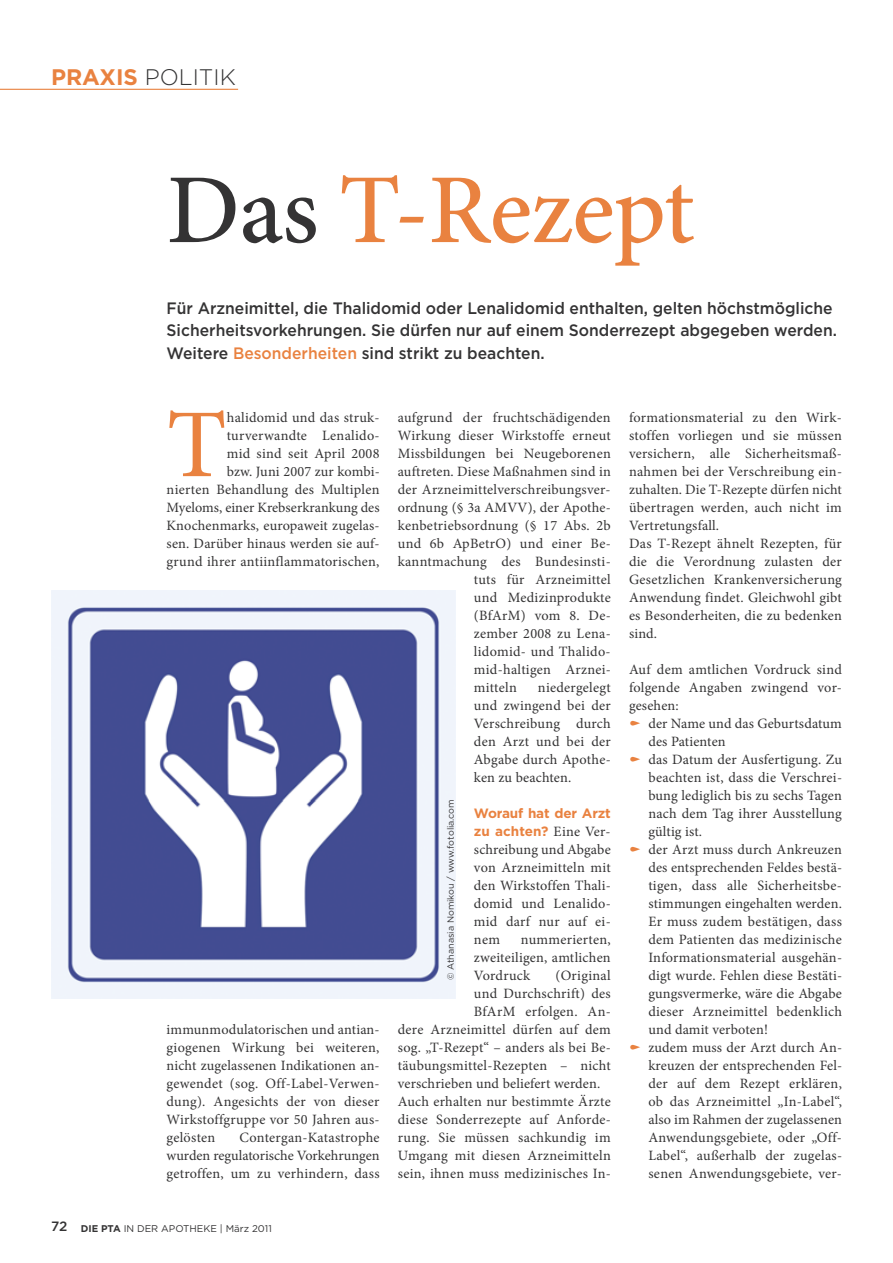
<style>
.page{position:relative;width:893px;height:1263px;background:#fff}
.page>*{position:absolute;margin:0;border:0;box-sizing:border-box;transform-origin:0 0}
.t1{font:500 99px "Minion Pro";letter-spacing:-.01em;color:#e98240}
.t2{font:97.35px "Minion Pro";color:#e98240}
.t3{font:300 22.5px "Gotham";color:#343334}
.t4{font:500 16.5px/22.5px "Gotham";color:#343334;scale:.95 1}
.t5{font:14.25px/18px "Minion Pro";letter-spacing:.015em;color:#343334;text-align:justify}
.t6{font:700 13.5px/18px "Gotham";letter-spacing:-.01em;color:#e98240}
.t7{font:9.75px "Gotham";color:#343334}
.t8{font:9px "Gotham";color:#343334}
.s1{font-weight:700;color:#e98240}
.s2{color:#343334}
.s3{color:#e98240}
.s4{font-weight:500;font-size:13.5px}
.s5{font-weight:700}
.s6{font-family:"Minion Pro";font-weight:400;font-size:14.25px;color:#343334}
</style>
<div class="page">
<hr style="left:0;top:89px;width:238px;height:1px;background:#e98240">
<img style="left:51px;top:590px;width:405px;height:408px">
<h3 class="t3" style="left:51px;top:68px;width:186px"><span class="s1">PRAXIS</span> POLITIK</h3>
<h1 class="t1" style="left:167px;top:150px;width:530px"><span class="s2">Das</span> T-Rezept</h1>
<p class="t4" style="left:167px;top:298px;width:707px">Für Arzneimittel, die Thalidomid oder Lenalidomid enthalten, gelten höchstmögliche<br>Sicherheitsvorkehrungen. Sie dürfen nur auf einem Sonderrezept abgegeben werden.<br>Weitere <span class="s3">Besonderheiten</span> sind strikt zu beachten.</p>
<h2 class="t2" style="left:167px;top:407px;width:62px">T</h2>
<p class="t5" style="left:167px;top:410px;width:215px;text-align:right">halidomid und das struk&shy;turverwandte Lenalido-<br>mid sind seit April 2008<br>bzw. Juni 2007 zur kombi-<br>nierten Behandlung des Multiplen<br>Myeloms, einer Krebserkrankung des<br>Knochenmarks, europaweit zugelas&shy;sen. Darüber hinaus werden sie auf&shy;grund ihrer antiinflammatorischen,</p>
<p class="t5" style="left:167px;top:1022px;width:215px">immunmodulatorischen und antian&shy;giogenen Wirkung bei weiteren, nicht zugelassenen Indikationen an&shy;gewendet (sog. Off-Label-Verwen&shy;dung). Angesichts der von dieser Wirkstoffgruppe vor 50 Jahren aus&shy;gelösten</p>
<p class="t5" style="left:167px;top:1130px;width:214px;text-indent:73px">Contergan-Katastrophe wurden regulatorische Vorkehrungen getroffen, um zu verhindern, dass</p>
<p class="t7" style="left:51px;top:1225px;width:222px"><span class="s4">72</span> <span class="s5">DIE PTA</span> IN DER APOTHEKE | März 2011</p>
<p class="t5" style="left:398px;top:410px;width:214px">aufgrund der fruchtschädigenden</p>
<p class="t5" style="left:398px;top:428px;width:214px">Wirkung dieser Wirkstoffe erneut</p>
<p class="t5" style="left:398px;top:446px;width:214px">Missbildungen bei Neugeborenen</p>
<p class="t5" style="left:398px;top:464px;width:214px">auftreten. Diese Maßnahmen sind in</p>
<p class="t5" style="left:398px;top:482px;width:214px">der Arzneimittelverschreibungsver-</p>
<p class="t5" style="left:398px;top:500px;width:215px">ordnung (§ 3a AMVV), der Apothe-</p>
<p class="t5" style="left:398px;top:518px;width:214px">kenbetriebsordnung (§ 17 Abs. 2b</p>
<p class="t5" style="left:398px;top:536px;width:215px">und 6b ApBetrO) und einer Be-</p>
<p class="t5" style="left:398px;top:554px;width:214px">kanntmachung des Bundesinsti-</p>
<p class="t5" style="left:474px;top:572px;width:138px">tuts für Arzneimittel</p>
<p class="t5" style="left:474px;top:590px;width:138px">und Medizinprodukte</p>
<p class="t5" style="left:474px;top:608px;width:138px">(BfArM) vom 8. De-</p>
<p class="t5" style="left:474px;top:626px;width:138px">zember 2008 zu Lena-</p>
<p class="t5" style="left:474px;top:644px;width:138px">lidomid- und Thalido-</p>
<p class="t5" style="left:474px;top:662px;width:139px">mid-haltigen Arznei-</p>
<p class="t5" style="left:474px;top:680px;width:44px">mitteln</p>
<p class="t5" style="left:474px;top:680px;width:138px;text-indent:64px">niedergelegt und zwingend bei der Verschreibung durch den Arzt und bei der Abgabe durch Apothe&shy;ken zu beachten.</p>
<p class="t6" style="left:474px;top:805px;width:138px">Worauf hat der Arzt zu achten? <span class="s6">Eine Ver-</span></p>
<p class="t5" style="left:474px;top:842px;width:138px">schreibung und Abgabe von Arzneimitteln mit den Wirkstoffen Thali&shy;domid und Lenalido&shy;mid darf nur auf ei&shy;nem</p>
<p class="t8" style="left:447px;top:980px;width:183px;rotate:-90deg">© Athanasia Nomikou / www.fotolia.com</p>
<p class="t5" style="left:474px;top:932px;width:138px;text-indent:47px">nummerierten, zweiteiligen, amtlichen Vordruck</p>
<p class="t5" style="left:555px;top:968px;width:57px">(Original</p>
<p class="t5" style="left:474px;top:986px;width:138px">und Durchschrift) des</p>
<p class="t5" style="left:474px;top:1004px;width:138px">BfArM erfolgen. An-</p>
<p class="t5" style="left:398px;top:1022px;width:214px">dere Arzneimittel dürfen auf dem</p>
<p class="t5" style="left:398px;top:1040px;width:215px">sog. „T-Rezept“ – anders als bei Be-</p>
<p class="t5" style="left:398px;top:1058px;width:214px">täubungsmittel-Rezepten – nicht</p>
<p class="t5" style="left:398px;top:1076px;width:204px">verschrieben und beliefert werden.</p>
<p class="t5" style="left:398px;top:1094px;width:214px">Auch erhalten nur bestimmte Ärzte</p>
<p class="t5" style="left:398px;top:1112px;width:215px">diese Sonderrezepte auf Anforde-</p>
<p class="t5" style="left:398px;top:1130px;width:214px">rung. Sie müssen sachkundig im</p>
<p class="t5" style="left:398px;top:1148px;width:214px">Umgang mit diesen Arzneimitteln</p>
<p class="t5" style="left:398px;top:1166px;width:215px">sein, ihnen muss medizinisches In-</p>
<p class="t5" style="left:629px;top:410px;width:215px;text-align:left">formationsmaterial zu den Wirk&shy;stoffen vorliegen und sie müssen versichern, alle Sicherheitsmaß&shy;nahmen bei der Verschreibung ein&shy;zuhalten. Die T-Rezepte dürfen nicht übertragen werden, auch nicht im<br>Vertretungsfall.<br>Das T-Rezept ähnelt Rezepten, für die die Verordnung zulasten der<br>Gesetzlichen Krankenversicherung<br>Anwendung findet. Gleichwohl gibt es Besonderheiten, die zu bedenken sind.</p>
<p class="t5" style="left:629px;top:662px;width:214px">Auf dem amtlichen Vordruck sind folgende Angaben zwingend vor&shy;gesehen:</p>
<p class="t5" style="left:648px;top:716px;width:195px;text-align:left">der Name und das Geburtsdatum des Patienten<br>das Datum der Ausfertigung. Zu beachten ist, dass die Verschrei&shy;bung lediglich bis zu sechs Tagen nach dem Tag ihrer Ausstellung gültig ist.<br>der Arzt muss durch Ankreuzen des entsprechenden Feldes bestä&shy;tigen, dass alle Sicherheitsbe&shy;stimmungen eingehalten werden.<br>Er muss zudem bestätigen, dass dem Patienten das medizinische<br>Informationsmaterial ausgehän&shy;digt wurde. Fehlen diese Bestäti&shy;gungsvermerke, wäre die Abgabe dieser Arzneimittel bedenklich und damit verboten!<br>zudem muss der Arzt durch An&shy;kreuzen der entsprechenden Fel&shy;der auf dem Rezept erklären, ob das Arzneimittel „In-Label“, also im Rahmen der zugelassenen<br>Anwendungsgebiete, oder „Off-<br>Label“, außerhalb der zugelas - senen Anwendungsgebiete, ver-</p>
</div>
